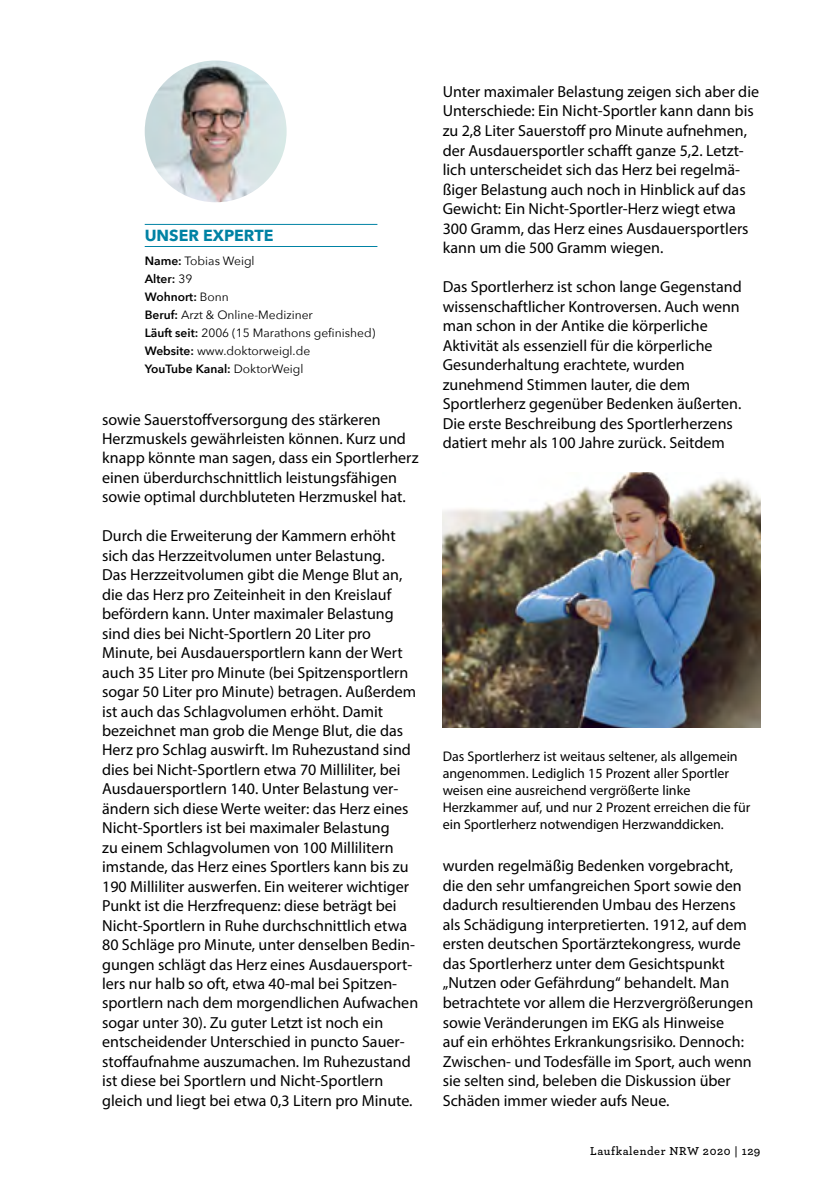
<style>
.page{position:relative;width:840px;height:1191px;background:#fff}
.page>*{position:absolute;margin:0;border:0;box-sizing:border-box;transform-origin:0 0}
.t1{font:16px/19.4px "Myriad Pro";color:#000}
.t2{font:700 16px "Avenir Next";color:#0082a4}
.t3{font:14px/16.8px "Myriad Pro";color:#000}
.t4{font:12px/18px "Avenir Next";color:#000}
.t5{font:600 12px "Archer";letter-spacing:.05em;color:#000}
.s1{font-weight:600}
</style>
<div class="page">
<hr style="left:145px;top:246px;width:232px;height:1px;background:#0082a4">
<hr style="left:145px;top:224px;width:232px;height:1px;background:#0082a4">
<img style="left:145px;top:60px;width:141px;height:142px;border-radius:71px">
<img style="left:442px;top:472px;width:318px;height:255px">
<p class="t2" style="left:145px;top:222px;width:130px">UNSER EXPERTE</p>
<p class="t4" style="left:145px;top:251px;width:232px"><span class="s1">Name:</span> Tobias Weigl<br><span class="s1">Alter:</span> 39<br><span class="s1">Wohnort:</span> Bonn<br><span class="s1">Beruf:</span> Arzt &amp; Online-Mediziner<br><span class="s1">Läuft seit:</span> 2006 (15 Marathons gefinished)<br><span class="s1">Website:</span> www.doktorweigl.de<br><span class="s1">YouTube Kanal:</span> DoktorWeigl</p>
<p class="t1" style="left:102px;top:409px;width:318px">sowie Sauerstoffversorgung des stärkeren Herzmuskels gewährleisten können. Kurz und knapp könnte man sagen, dass ein Sportlerherz einen überdurchschnittlich leistungsfähigen sowie optimal durchbluteten Herzmuskel hat.</p>
<p class="t1" style="left:102px;top:526px;width:317px">Durch die Erweiterung der Kammern erhöht sich das Herzzeitvolumen unter Belastung.<br>Das Herzzeitvolumen gibt die Menge Blut an, die das Herz pro Zeiteinheit in den Kreislauf befördern kann. Unter maximaler Belastung sind dies bei Nicht-Sportlern 20 Liter pro Minute, bei Ausdauersportlern kann der Wert auch 35 Liter pro Minute (bei Spitzensportlern sogar 50 Liter pro Minute) betragen. Außerdem ist auch das Schlagvolumen erhöht. Damit bezeichnet man grob die Menge Blut, die das Herz pro Schlag auswirft. Im Ruhezustand sind dies bei Nicht-Sportlern etwa 70 Milliliter, bei Ausdauersportlern 140. Unter Belastung ver&shy;ändern sich diese Werte weiter: das Herz eines Nicht-Sportlers ist bei maximaler Belastung<br>zu einem Schlagvolumen von 100 Millilitern imstande, das Herz eines Sportlers kann bis zu 190 Milliliter auswerfen. Ein weiterer wichtiger Punkt ist die Herzfrequenz: diese beträgt bei Nicht-Sportlern in Ruhe durchschnittlich etwa 80 Schläge pro Minute, unter denselben Bedin&shy;gungen schlägt das Herz eines Ausdauersport&shy;lers nur halb so oft, etwa 40-mal bei Spitzen&shy;sportlern nach dem morgendlichen Aufwachen sogar unter 30). Zu guter Letzt ist noch ein entscheidender Unterschied in puncto Sauer&shy;stoffaufnahme auszumachen. Im Ruhezustand ist diese bei Sportlern und Nicht-Sportlern gleich und liegt bei etwa 0,3 Litern pro Minute.</p>
<p class="t1" style="left:442px;top:81px;width:318px">Unter maximaler Belastung zeigen sich aber die Unterschiede: Ein Nicht-Sportler kann dann bis zu 2,8 Liter Sauerstoff pro Minute aufnehmen, der Ausdauersportler schafft ganze 5,2. Letzt&shy;lich unterscheidet sich das Herz bei regelmä&shy;ßiger Belastung auch noch in Hinblick auf das Gewicht: Ein Nicht-Sportler-Herz wiegt etwa 300 Gramm, das Herz eines Ausdauersportlers kann um die 500 Gramm wiegen.</p>
<p class="t1" style="left:442px;top:277px;width:300px">Das Sportlerherz ist schon lange Gegenstand wissenschaftlicher Kontroversen. Auch wenn man schon in der Antike die körperliche Aktivität als essenziell für die körperliche Gesunderhaltung erachtete, wurden zunehmend Stimmen lauter, die dem Sportlerherz gegenüber Bedenken äußerten.<br>Die erste Beschreibung des Sportlerherzens datiert mehr als 100 Jahre zurück. Seitdem</p>
<p class="t3" style="left:442px;top:748px;width:309px">Das Sportlerherz ist weitaus seltener, als allgemein angenommen. Lediglich 15 Prozent aller Sportler weisen eine ausreichend vergrößerte linke Herzkammer auf, und nur 2 Prozent erreichen die für ein Sportlerherz notwendigen Herzwanddicken.</p>
<p class="t1" style="left:442px;top:856px;width:312px">wurden regelmäßig Bedenken vorgebracht, die den sehr umfangreichen Sport sowie den dadurch resultierenden Umbau des Herzens als Schädigung interpretierten. 1912, auf dem ersten deutschen Sportärztekongress, wurde das Sportlerherz unter dem Gesichtspunkt „Nutzen oder Gefährdung“ behandelt. Man betrachtete vor allem die Herzvergrößerungen sowie Veränderungen im EKG als Hinweise<br>auf ein erhöhtes Erkrankungsrisiko. Dennoch:<br>Zwischen- und Todesfälle im Sport, auch wenn sie selten sind, beleben die Diskussion über Schäden immer wieder aufs Neue.</p>
<p class="t5" style="left:590px;top:1142px;width:172px">Laufkalender NRW 2020 | 129</p>
</div>
